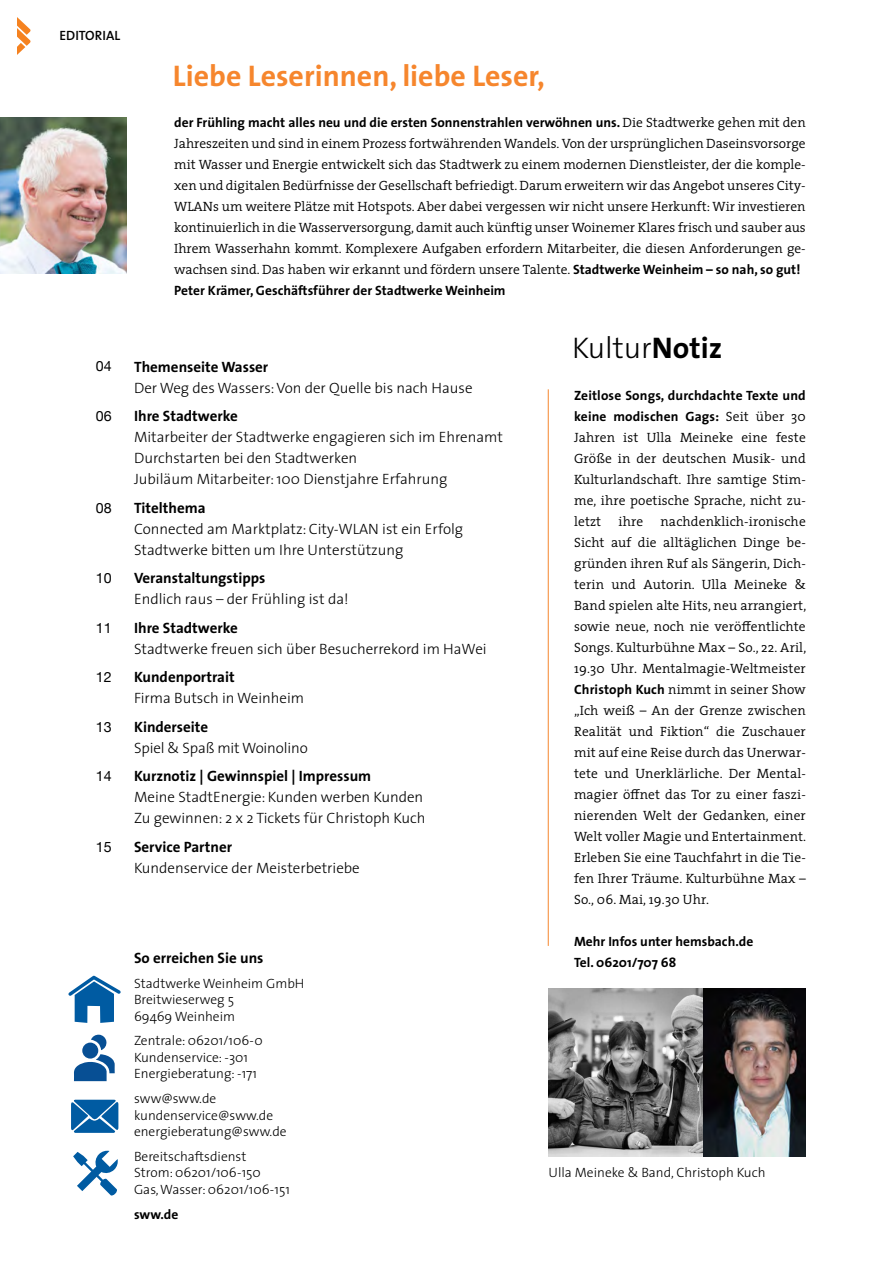
<style>
.page{position:relative;width:893px;height:1263px;background:#fff}
.page>*{position:absolute;margin:0;border:0;box-sizing:border-box;transform-origin:0 0}
.t1{font:700 30px "The Sans";color:#f6862d}
.t2{font:300 30px "The Sans";color:#000}
.t3{font:300 15px/21px "The Sans";color:#000}
.t4{font:700 15px "The Sans";color:#000}
.t5{font:14.25px "Helvetica Neue";color:#000}
.t6{font:300 13.5px/21px "The Serif";letter-spacing:.01em;color:#000;text-align:justify}
.t7{font:300 13.5px/16.5px "The Sans";color:#000}
.t8{font:700 13.5px/21px "The Sans";color:#000}
.t9{font:600 13.5px "The Sans";color:#000}
.s1{font-family:"The Serif";font-weight:300}
.s2{font-family:"The Sans";font-weight:700}
.s3{font-weight:700}
</style>
<div class="page">
<img style="left:0;top:117px;width:126px;height:157px">
<svg style="left:17px;top:17px;width:13px;height:38px"></svg>
<svg style="left:68px;top:976px;width:53px;height:47px"></svg>
<svg style="left:71px;top:1100px;width:47px;height:33px;background:#206fad"></svg>
<svg style="left:73px;top:1151px;width:45px;height:44px"></svg>
<svg style="left:74px;top:1034px;width:41px;height:47px"></svg>
<hr style="left:548px;top:389px;width:1px;height:557px;background:#f6862d">
<img style="left:549px;top:988px;width:257px;height:168px">
<p class="t9" style="left:60px;top:27px;width:62px">EDITORIAL</p>
<h1 class="t1" style="left:173px;top:56px;width:374px">Liebe Leserinnen, liebe Leser,</h1>
<p class="t8" style="left:174px;top:112px;width:633px">der Frühling macht alles neu und die ersten Sonnenstrahlen verwöhnen uns. <span class="s1">Die Stadtwerke gehen mit den</span></p>
<p class="t6" style="left:174px;top:133px;width:633px">Jahreszeiten und sind in einem Prozess fortwährenden Wandels. Von der ursprünglichen Daseinsvorsorge mit Wasser und Energie entwickelt sich das Stadtwerk zu einem modernen Dienstleister, der die komple&shy;xen und digitalen Bedürfnisse der Gesellschaft befriedigt. Darum erweitern wir das Angebot unseres City-WLANs um weitere Plätze mit Hotspots. Aber dabei vergessen wir nicht unsere Herkunft: Wir investieren kontinuierlich in die Wasserversorgung, damit auch künftig unser Woinemer Klares frisch und sauber aus Ihrem Wasserhahn kommt. Komplexere Aufgaben erfordern Mitarbeiter, die diesen Anforderungen ge&shy;wachsen sind. Das haben wir erkannt und fördern unsere Talente. <span class="s2">Stadtwerke Weinheim – so nah, so gut!</span></p>
<p class="t8" style="left:174px;top:280px;width:333px">Peter Krämer, Geschäftsführer der Stadtwerke Weinheim</p>
<p class="t5" style="left:96px;top:358px;width:17px">04</p>
<p class="t5" style="left:96px;top:407px;width:17px">06</p>
<p class="t5" style="left:96px;top:499px;width:17px">08</p>
<p class="t5" style="left:96px;top:569px;width:17px">10</p>
<p class="t5" style="left:96px;top:619px;width:17px">11</p>
<p class="t5" style="left:96px;top:668px;width:17px">12</p>
<p class="t5" style="left:96px;top:718px;width:17px">13</p>
<p class="t5" style="left:96px;top:767px;width:17px">14</p>
<p class="t5" style="left:96px;top:838px;width:17px">15</p>
<p class="t4" style="left:134px;top:357px;width:136px">Themenseite Wasser</p>
<p class="t3" style="left:134px;top:377px;width:340px">Der Weg des Wassers: Von der Quelle bis nach Hause</p>
<p class="t4" style="left:134px;top:406px;width:105px">Ihre Stadtwerke</p>
<p class="t3" style="left:134px;top:427px;width:370px">Mitarbeiter der Stadtwerke engagieren sich im Ehrenamt<br>Durchstarten bei den Stadtwerken<br>Jubiläum Mitarbeiter: 100 Dienstjahre Erfahrung</p>
<p class="t4" style="left:134px;top:498px;width:73px">Titelthema</p>
<p class="t3" style="left:134px;top:518px;width:331px">Connected am Marktplatz: City-WLAN ist ein Erfolg<br>Stadtwerke bitten um Ihre Unterstützung</p>
<p class="t4" style="left:134px;top:568px;width:133px">Veranstaltungstipps</p>
<p class="t3" style="left:134px;top:589px;width:216px">Endlich raus – der Frühling ist da!</p>
<p class="t4" style="left:134px;top:618px;width:105px">Ihre Stadtwerke</p>
<p class="t3" style="left:134px;top:638px;width:354px">Stadtwerke freuen sich über Besucherrekord im HaWei</p>
<p class="t4" style="left:134px;top:667px;width:102px">Kundenportrait</p>
<p class="t3" style="left:134px;top:688px;width:172px">Firma Butsch in Weinheim</p>
<p class="t4" style="left:134px;top:717px;width:76px">Kinderseite</p>
<p class="t3" style="left:134px;top:737px;width:175px">Spiel &amp; Spaß mit Woinolino</p>
<p class="t4" style="left:134px;top:766px;width:239px">Kurznotiz | Gewinnspiel | Impressum</p>
<p class="t3" style="left:134px;top:787px;width:293px">Meine StadtEnergie: Kunden werben Kunden<br>Zu gewinnen: 2 x 2 Tickets für Christoph Kuch</p>
<p class="t4" style="left:134px;top:837px;width:99px">Service Partner</p>
<p class="t3" style="left:134px;top:857px;width:227px">Kundenservice der Meisterbetriebe</p>
<p class="t4" style="left:134px;top:948px;width:131px">So erreichen Sie uns</p>
<p class="t7" style="left:134px;top:975px;width:172px">Stadtwerke Weinheim GmbH<br>Breitwieserweg 5<br>69469 Weinheim</p>
<p class="t7" style="left:134px;top:1032px;width:130px">Zentrale: 06201/106-0<br>Kundenservice: -301<br>Energieberatung: -171</p>
<p class="t7" style="left:134px;top:1090px;width:154px">sww@sww.de kundenservice@sww.de energieberatung@sww.de</p>
<p class="t7" style="left:134px;top:1148px;width:157px">Bereitschaftsdienst<br>Strom: 06201/106-150<br>Gas, Wasser: 06201/106-151</p>
<p class="t8" style="left:134px;top:1203px;width:46px">sww.de</p>
<h1 class="t2" style="left:572px;top:329px;width:151px">Kultur<span class="s3">Notiz</span></h1>
<p class="t8" style="left:574px;top:385px;width:233px">Zeitlose Songs, durchdachte Texte und keine modischen Gags: <span class="s1">Seit über 30</span></p>
<p class="t6" style="left:574px;top:427px;width:233px">Jahren ist Ulla Meineke eine feste Größe in der deutschen Musik- und Kulturlandschaft. Ihre samtige Stim&shy;me, ihre poetische Sprache, nicht zu&shy;letzt</p>
<p class="t6" style="left:574px;top:511px;width:234px;text-indent:87px">nachdenklich-ironische Sicht auf die alltäglichen Dinge be&shy;gründen ihren Ruf als Sängerin, Dich&shy;terin und Autorin. Ulla Meineke &amp; Band spielen alte Hits, neu arrangiert, sowie neue, noch nie veröffentlichte Songs. Kulturbühne Max – So., 22. Aril, 19.30 Uhr. Mentalmagie-Weltmeister <span class="s2">Christoph Kuch</span> nimmt in seiner Show „Ich weiß – An der Grenze zwischen Realität und Fiktion“ die Zuschauer mit auf eine Reise durch das Unerwar&shy;tete und Unerklärliche. Der Mental&shy;magier öffnet das Tor zu einer faszi&shy;nierenden Welt der Gedanken, einer Welt voller Magie und Entertainment.<br>Erleben Sie eine Tauchfahrt in die Tie&shy;fen Ihrer Träume. Kulturbühne Max – So., 06. Mai, 19.30 Uhr.</p>
<p class="t8" style="left:574px;top:931px;width:181px">Mehr Infos unter hemsbach.de<br>Tel. 06201/707 68</p>
<p class="t6" style="left:619px;top:511px;width:26px">ihre</p>
<p class="t7" style="left:549px;top:1164px;width:218px">Ulla Meineke &amp; Band, Christoph Kuch</p>
</div>
